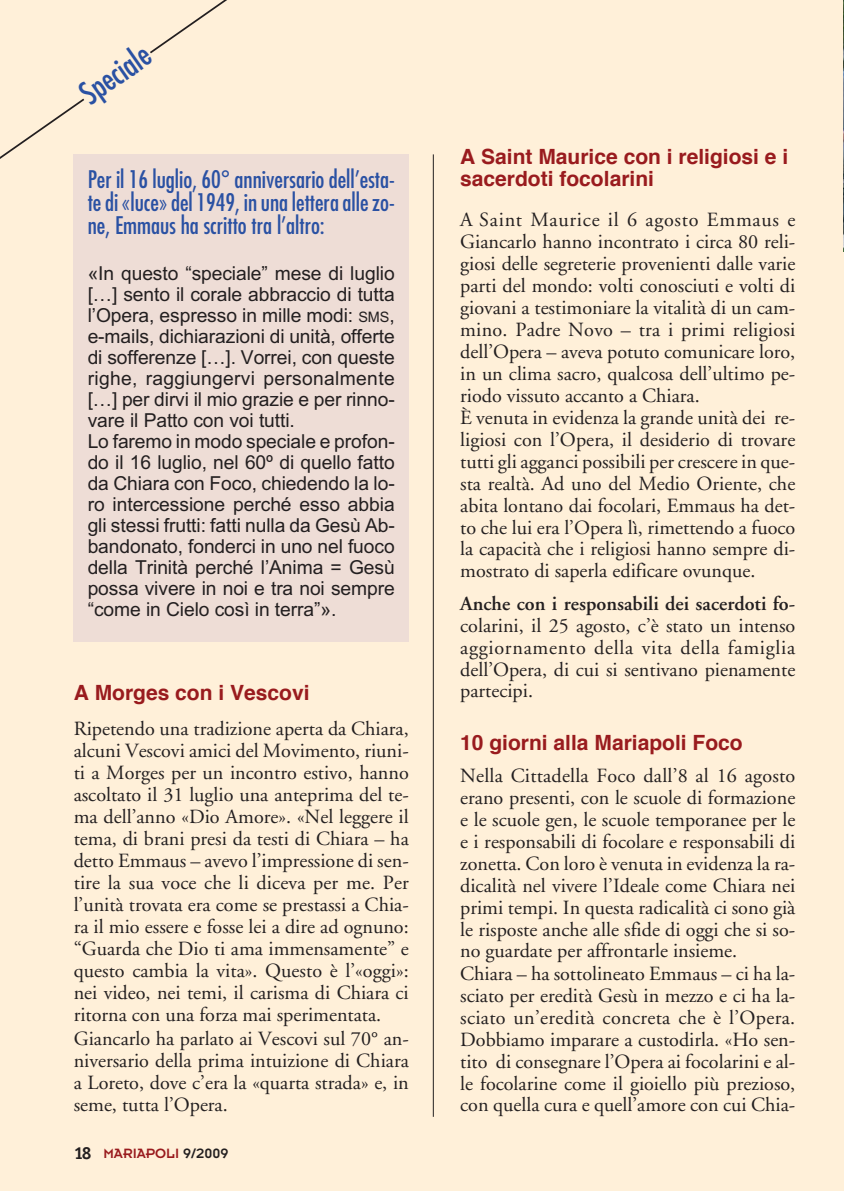
<style>
.page{position:relative;width:844px;height:1191px;background:#fff}
.page>*{position:absolute;margin:0;border:0;box-sizing:border-box;transform-origin:0 0}
.t1{font:condensed 31.5px "Futura";color:#2a51a3}
.t2{font:condensed 23.62px/22.8px "Futura";color:#2a51a3;text-align:justify}
.t3{font:700 21px/21.9px "Helvetica";color:#991b1e}
.t4{font:20.12px/21.9px "Adobe Garamond";color:#231f20;text-align:justify}
.t5{font:19.25px/21px "Arial";letter-spacing:-.005em;color:#231f20}
.t6{font:14.88px "Insignia";color:#991b1e}
.s1{font-size:14.35px}
.s2{font-family:"Officina Sans";font-weight:700;font-size:17.5px;color:#231f20}
.s3{color:#231f20}
.s4{font-weight:600}
</style>
<div class="page">
<div style="left:0;top:0;width:843px;height:1191px;background:#fff0d9"></div>
<hr style="left:433px;top:154px;width:1px;height:962px;background:#231f20">
<div style="left:74px;top:154px;width:334px;height:487px;background:#eeddd6"></div>
<img style="left:843px;top:0;width:1px;height:252px">
<svg style="left:0;top:0;width:227px;height:169px"></svg>
<svg style="left:74px;top:39px;width:87px;height:76px"></svg>
<p class="t1" style="left:75px;top:84px;width:79px;rotate:-35deg">Speciale</p>
<p class="t2" style="left:88px;top:170px;width:308px">Per il 16 luglio, 60° anniversario dell’esta&shy;te di «luce» del 1949, in una lettera alle zo&shy;ne, Emmaus ha scritto tra l’altro:</p>
<p class="t5" style="left:88px;top:265px;width:308px">«In questo “speciale” mese di luglio […] sento il corale abbraccio di tutta l’Opera, espresso in mille modi: <span class="s1">SMS</span>, e-mails, dichiarazioni di unità, offerte di sofferenze […]. Vorrei, con queste righe, raggiungervi personalmente […] per dirvi il mio grazie e per rinno&shy;vare il Patto con voi tutti.<br>Lo faremo in modo speciale e profon&shy;do il 16 luglio, nel 60º di quello fatto da Chiara con Foco, chiedendo la lo&shy;ro intercessione perché esso abbia gli stessi frutti: fatti nulla da Gesù Ab&shy;bandonato, fonderci in uno nel fuoco della Trinità perché l’Anima = Gesù possa vivere in noi e tra noi sempre “come in Cielo così in terra”».</p>
<p class="t3" style="left:74px;top:684px;width:237px">A Morges con i Vescovi</p>
<p class="t4" style="left:74px;top:719px;width:336px">Ripetendo una tradizione aperta da Chiara, alcuni Vescovi amici del Movimento, riuni&shy;ti a Morges per un incontro estivo, hanno ascoltato il 31 luglio una anteprima del te&shy;ma dell’anno «Dio Amore». «Nel leggere il tema, di brani presi da testi di Chiara – ha detto Emmaus – avevo l’impressione di sen&shy;tire la sua voce che li diceva per me. Per l’unità trovata era come se prestassi a Chia&shy;ra il mio essere e fosse lei a dire ad ognuno: “Guarda che Dio ti ama immensamente” e questo cambia la vita». Questo è l’«oggi»: nei video, nei temi, il carisma di Chiara ci ritorna con una forza mai sperimentata.</p>
<p class="t4" style="left:74px;top:1029px;width:336px">Giancarlo ha parlato ai Vescovi sul 70° an&shy;niversario della prima intuizione di Chiara a Loreto, dove c’era la «quarta strada» e, in seme, tutta l’Opera.</p>
<p class="t6" style="left:74px;top:1149px;width:156px"><span class="s2">18</span> MARIAPOLI <span class="s3">9/2009</span></p>
<p class="t3" style="left:460px;top:148px;width:329px">A Saint Maurice con i religiosi e i sacerdoti focolarini</p>
<p class="t4" style="left:460px;top:211px;width:336px;text-align:left">A Saint Maurice il 6 agosto Emmaus e Giancarlo hanno incontrato i circa 80 reli&shy;giosi delle segreterie provenienti dalle varie parti del mondo: volti conosciuti e volti di giovani a testimoniare la vitalità di un cam&shy;mino. Padre Novo – tra i primi religiosi dell’Opera – aveva potuto comunicare loro, in un clima sacro, qualcosa dell’ultimo pe&shy;riodo vissuto accanto a Chiara.<br>È venuta in evidenza la grande unità dei re&shy;ligiosi con l’Opera, il desiderio di trovare tutti gli agganci possibili per crescere in que&shy;sta realtà. Ad uno del Medio Oriente, che abita lontano dai focolari, Emmaus ha det&shy;to che lui era l’Opera lì, rimettendo a fuoco la capacità che i religiosi hanno sempre di&shy;mostrato di saperla edificare ovunque.</p>
<p class="t4" style="left:460px;top:594px;width:336px"><span class="s4">Anche con i responsabili dei sacerdoti fo&shy;</span>colarini, il 25 agosto, c’è stato un intenso aggiornamento della vita della famiglia dell’Opera, di cui si sentivano pienamente partecipi.</p>
<p class="t3" style="left:460px;top:733px;width:284px">10 giorni alla Mariapoli Foco</p>
<p class="t4" style="left:460px;top:767px;width:336px;text-align:left">Nella Cittadella Foco dall’8 al 16 agosto erano presenti, con le scuole di formazione e le scuole gen, le scuole temporanee per le e i responsabili di focolare e responsabili di zonetta. Con loro è venuta in evidenza la ra&shy;dicalità nel vivere l’Ideale come Chiara nei primi tempi. In questa radicalità ci sono già le risposte anche alle sfide di oggi che si so&shy;no guardate per affrontarle insieme.<br>Chiara – ha sottolineato Emmaus – ci ha la&shy;sciato per eredità Gesù in mezzo e ci ha la&shy;sciato un’eredità concreta che è l’Opera.<br>Dobbiamo imparare a custodirla. «Ho sen&shy;tito di consegnare l’Opera ai focolarini e al&shy;le focolarine come il gioiello più prezioso, con quella cura e quell’amore con cui Chia-</p>
</div>
